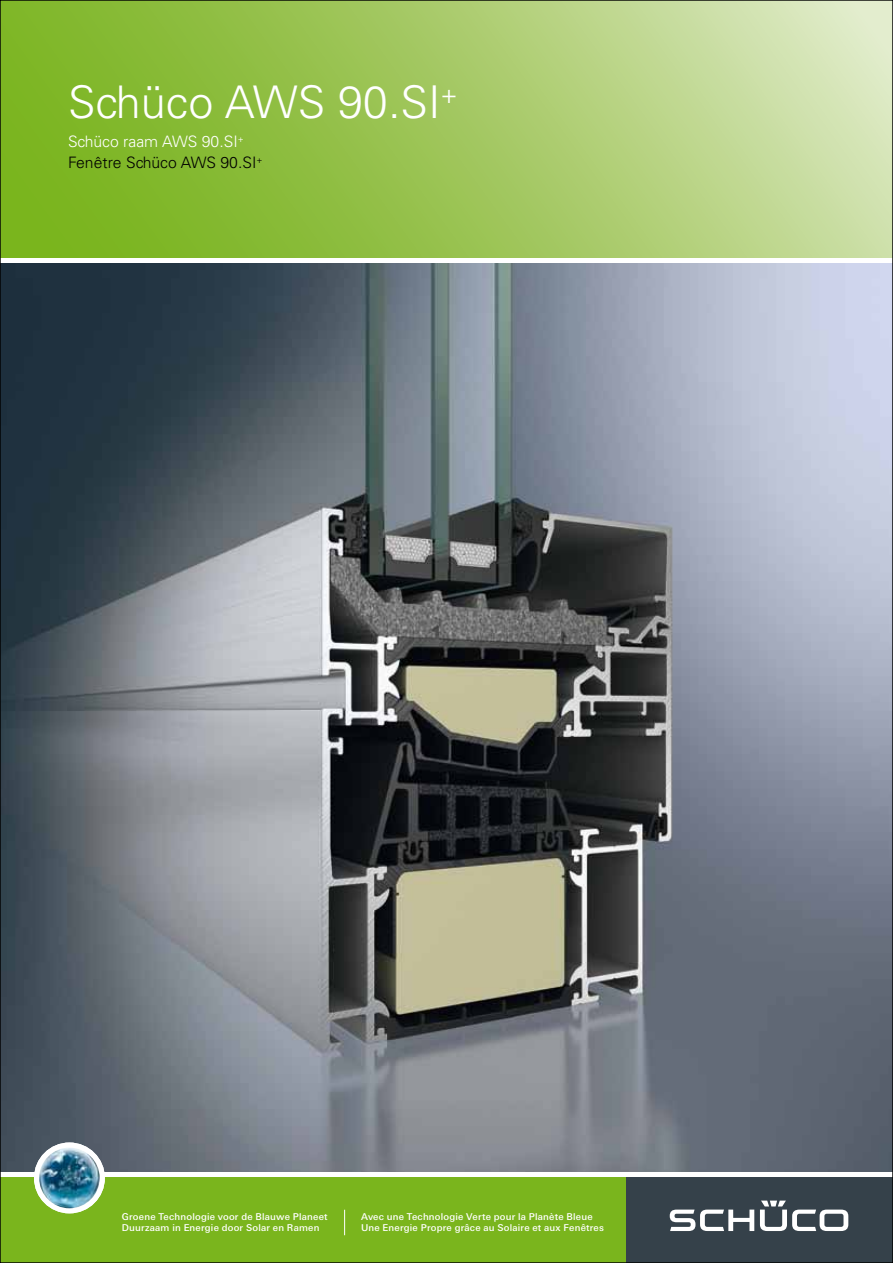
<style>
.page{position:relative;width:893px;height:1263px;background:#fff}
.page>*{position:absolute;margin:0;border:0;box-sizing:border-box;transform-origin:0 0}
.t1{font:300 45px "Univers LT Std";color:#fff}
.t2{font:300 15.75px/21px "Univers LT Std";color:#000}
.t3{font:500 9.45px/11.2px "LT Univers Basic";letter-spacing:.02em;color:#fff}
.s1{color:#fff}
</style>
<div class="page">
<svg style="left:2px;top:2px;width:889px;height:255px;background:#a3c862"></svg>
<div style="left:625px;top:1178px;width:268px;height:85px;background:#35414a"></div>
<div style="left:0;top:1178px;width:625px;height:85px;background:#7ab51d"></div>
<img style="left:2px;top:264px;width:889px;height:907px">
<img style="left:34px;top:1142px;width:71px;height:71px;border-radius:35px">
<div style="left:34px;top:1142px;width:71px;height:71px;border:5px solid #fff;border-radius:50%"></div>
<svg style="left:670px;top:1200px;width:178px;height:31px"></svg>
<svg style="left:344px;top:1210px;width:1px;height:25px"></svg>
<h1 class="t1" style="left:68px;top:75px;width:391px">Schüco AWS 90.SI<sup>+</sup></h1>
<h2 class="t2" style="left:68px;top:131px;width:196px"><span class="s1">Schüco raam AWS 90.SI</span><sup>+<br></sup>Fenêtre Schüco AWS 90.SI<sup>+</sup></h2>
<p class="t3" style="left:122px;top:1211px;width:207px">Groene Technologie voor de Blauwe Planeet<br>Duurzaam in Energie door Solar en Ramen</p>
<p class="t3" style="left:361px;top:1211px;width:244px">Avec une Technologie Verte pour la Planète Bleue<br>Une Energie Propre grâce au Solaire et aux Fenêtres</p>
</div>
